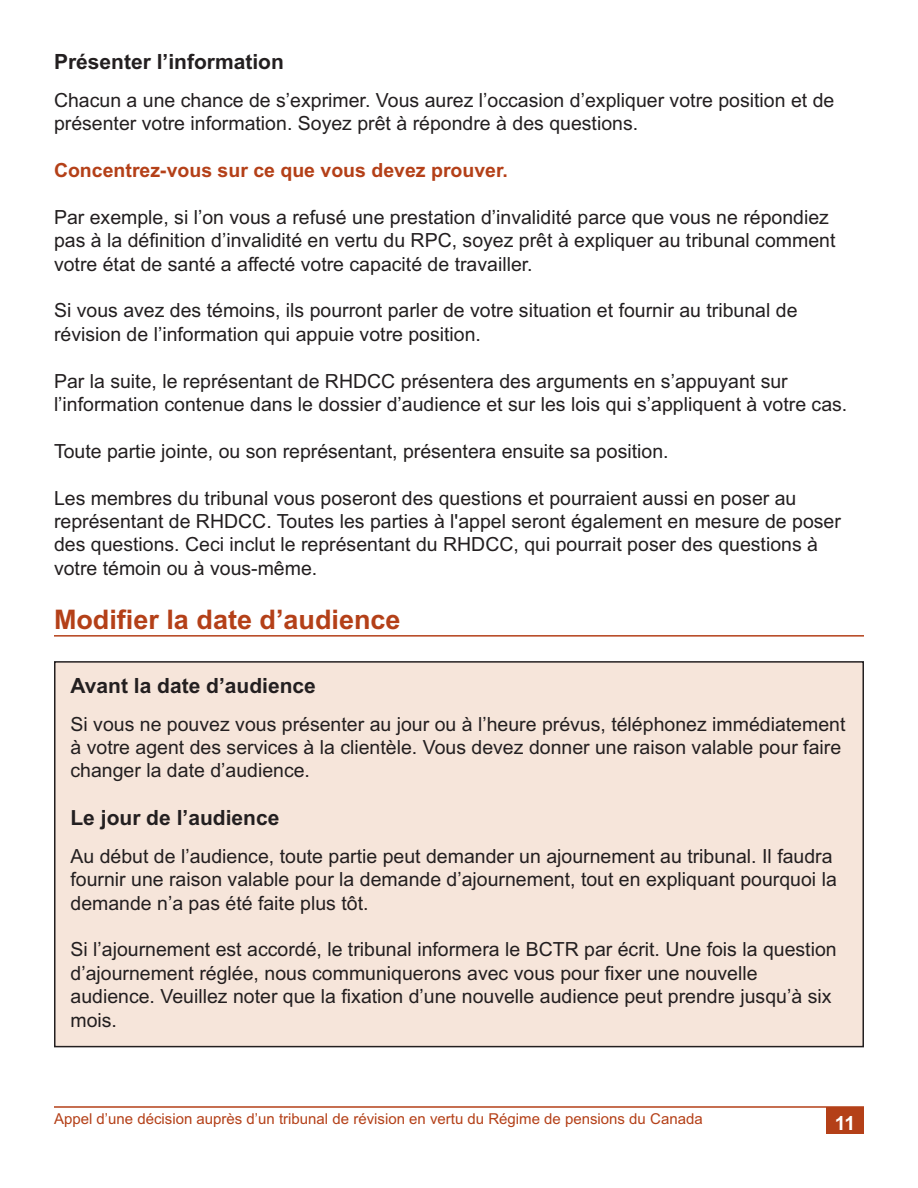
<style>
.page{position:relative;width:918px;height:1188px;background:#fff}
.page>*{position:absolute;margin:0;border:0;box-sizing:border-box;transform-origin:0 0}
.t1{font:700 27px "Arial";color:#b44018}
.t2{font:700 21px "Arial";color:#231f20}
.t3{font:19.5px/23.4px "Arial";color:#231f20}
.t4{font:700 19.5px "Arial";color:#b44018}
.t5{font:700 19.5px "Arial";color:#fff}
.t6{font:15px "Arial";color:#b44018}
</style>
<div class="page">
<div style="left:826px;top:1107px;width:38px;height:27px;background:#b44018"></div>
<hr style="left:54px;top:1106px;width:810px;height:2px;background:#b44018">
<div style="left:55px;top:662px;width:808px;height:385px;background:#f6e5da"></div>
<div style="left:54px;top:661px;width:810px;height:386px;border:2px solid #231f20"></div>
<hr style="left:54px;top:635px;width:810px;height:2px;background:#b44018">
<p class="t2" style="left:54px;top:50px;width:231px">Présenter l’information</p>
<p class="t3" style="left:54px;top:88px;width:782px">Chacun a une chance de s’exprimer. Vous aurez l’occasion d’expliquer votre position et de présenter votre information. Soyez prêt à répondre à des questions.</p>
<p class="t4" style="left:54px;top:159px;width:456px">Concentrez-vous sur ce que vous devez prouver.</p>
<p class="t3" style="left:54px;top:205px;width:783px">Par exemple, si l’on vous a refusé une prestation d’invalidité parce que vous ne répondiez pas à la définition d’invalidité en vertu du RPC, soyez prêt à expliquer au tribunal comment votre état de santé a affecté votre capacité de travailler.</p>
<p class="t3" style="left:54px;top:299px;width:745px">Si vous avez des témoins, ils pourront parler de votre situation et fournir au tribunal de révision de l’information qui appuie votre position.</p>
<p class="t3" style="left:54px;top:369px;width:795px">Par la suite, le représentant de RHDCC présentera des arguments en s’appuyant sur l’information contenue dans le dossier d’audience et sur les lois qui s’appliquent à votre cas.</p>
<p class="t3" style="left:54px;top:439px;width:616px">Toute partie jointe, ou son représentant, présentera ensuite sa position.</p>
<p class="t3" style="left:54px;top:486px;width:789px">Les membres du tribunal vous poseront des questions et pourraient aussi en poser au représentant de RHDCC. Toutes les parties à l'appel seront également en mesure de poser des questions. Ceci inclut le représentant du RHDCC, qui pourrait poser des questions à votre témoin ou à vous-même.</p>
<h1 class="t1" style="left:54px;top:604px;width:348px">Modifier la date d’audience</h1>
<p class="t2" style="left:70px;top:673px;width:247px">Avant la date d’audience</p>
<p class="t3" style="left:70px;top:712px;width:777px">Si vous ne pouvez vous présenter au jour ou à l’heure prévus, téléphonez immédiatement à votre agent des services à la clientèle. Vous devez donner une raison valable pour faire changer la date d’audience.</p>
<p class="t2" style="left:70px;top:806px;width:210px">Le jour de l’audience</p>
<p class="t3" style="left:70px;top:844px;width:768px">Au début de l’audience, toute partie peut demander un ajournement au tribunal. Il faudra fournir une raison valable pour la demande d’ajournement, tout en expliquant pourquoi la demande n’a pas été faite plus tôt.</p>
<p class="t3" style="left:70px;top:938px;width:768px">Si l’ajournement est accordé, le tribunal informera le BCTR par écrit. Une fois la question d’ajournement réglée, nous communiquerons avec vous pour fixer une nouvelle audience. Veuillez noter que la fixation d’une nouvelle audience peut prendre jusqu’à six mois.</p>
<p class="t6" style="left:54px;top:1110px;width:650px">Appel d’une décision auprès d’un tribunal de révision en vertu du Régime de pensions du Canada</p>
<p class="t5" style="left:835px;top:1112px;width:22px">11</p>
</div>
